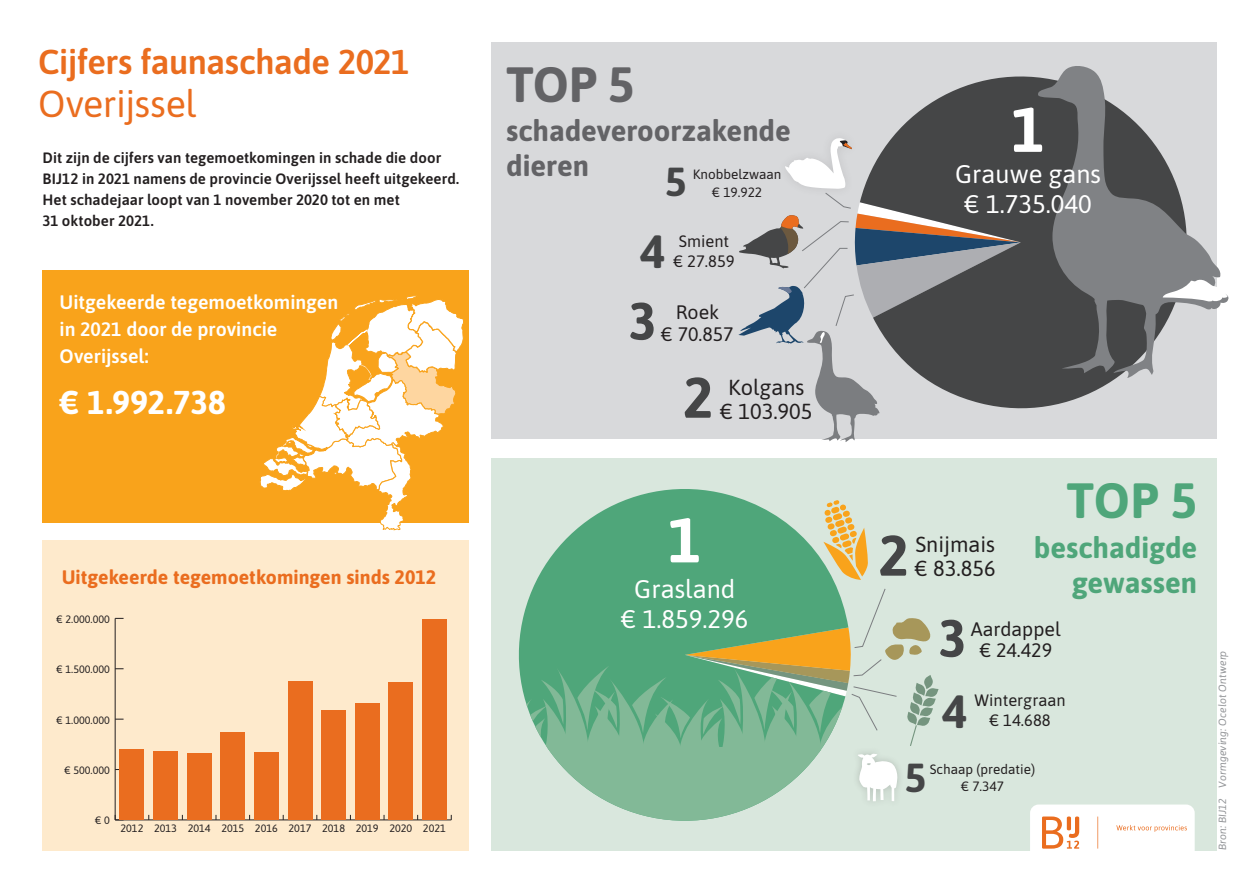
<style>
.page{position:relative;width:1259px;height:893px;background:#fff}
.page>*{position:absolute;margin:0;border:0;box-sizing:border-box;transform-origin:0 0}
.cirkels_-1{font:700 63px "Asap";color:#fff}
.cirkels-2{font:700 57px "Asap";color:#454647}
.cirkels-3{font:700 52.5px "Asap";color:#454647}
.t1{font:700 49.5px "Asap";color:#4fa67a}
.t2{font:700 49.5px "Asap";color:#636366}
.cirkels-4{font:700 46.5px "Asap";color:#454647}
.cirkels-5{font:700 40.5px "Asap";color:#454647}
.t3{font:37.5px "Asap";letter-spacing:-.01em;color:#ea6d1f}
.t4{font:600 34.5px "Asap";letter-spacing:-.015em;color:#ea6d1f}
.bedrag_provincie_gee{font:700 33px "Asap";letter-spacing:-.005em;color:#fff}
.t5{font:700 29.25px/35.1px "Asap";color:#636366}
.t6{font:700 29.25px/35.1px "Asap";color:#4fa67a;text-align:right}
.cirkeltekst-1{font:25.5px/30px "Asap";color:#fff;text-align:center}
.cirkeltekst-2{font:21.75px/24px "Asap";color:#231f20;text-align:center}
.bedrag_provincie_gee-2{font:600 19.5px/27px "Asap";color:#fff}
.t7{font:700 19.5px "Asap";color:#ea6d1f}
.cirkeltekst-3{font:19.5px/21.8px "Asap";color:#231f20;text-align:center}
.cirkeltekst_4{font:16.5px/19.8px "Asap";color:#231f20;text-align:center}
.intro_nieuw{font:600 15px/21px "Asap";letter-spacing:.005em;color:#231f20}
.cirkeltekst-5{font:13.5px/18px "Asap";color:#231f20;text-align:center}
.t8{font:10.65px "Asap";color:#231f20}
.t9{font:italic 10.5px "Asap";letter-spacing:.01em;color:#939598}
</style>
<div class="page">
<div style="left:43px;top:540px;width:426px;height:310px;background:#feeacc"></div>
<div style="left:43px;top:270px;width:426px;height:252px;background:#f9a31b"></div>
<div style="left:491px;top:43px;width:725px;height:396px;background:#d8d9db"></div>
<div style="left:491px;top:458px;width:725px;height:392px;background:#d9e7dd"></div>
<div style="left:1030px;top:804px;width:164px;height:81px;background:#fff;border-radius:9px"></div>
<svg style="left:1097px;top:816px;width:1px;height:33px"></svg>
<svg style="left:1116px;top:825px;width:71px;height:7px"></svg>
<svg style="left:1042px;top:816px;width:37px;height:33px"></svg>
<svg style="left:533px;top:489px;width:304px;height:99px;fill:#4fa67a"></svg>
<svg style="left:606px;top:801px;width:157px;height:20px;fill:#82b997"></svg>
<svg style="left:259px;top:295px;width:205px;height:235px"></svg>
<svg style="left:892px;top:76px;width:224px;height:333px;fill:#454647"></svg>
<svg style="left:823px;top:500px;width:45px;height:80px"></svg>
<hr style="left:115px;top:819px;width:336px;height:1px;background:#231f20">
<hr style="left:115px;top:618px;width:1px;height:202px;background:#231f20">
<svg style="left:115px;top:815px;width:5px;height:5px"></svg>
<div style="left:120px;top:749px;width:24px;height:71px;background:#ea6d1f"></div>
<div style="left:153px;top:751px;width:25px;height:69px;background:#ea6d1f"></div>
<div style="left:187px;top:754px;width:24px;height:66px;background:#ea6d1f"></div>
<div style="left:221px;top:732px;width:24px;height:88px;background:#ea6d1f"></div>
<div style="left:254px;top:752px;width:24px;height:68px;background:#ea6d1f"></div>
<div style="left:288px;top:681px;width:24px;height:139px;background:#ea6d1f"></div>
<div style="left:321px;top:711px;width:25px;height:109px;background:#ea6d1f"></div>
<div style="left:355px;top:704px;width:24px;height:116px;background:#ea6d1f"></div>
<div style="left:389px;top:682px;width:24px;height:138px;background:#ea6d1f"></div>
<div style="left:422px;top:619px;width:24px;height:201px;background:#ea6d1f"></div>
<svg style="left:518px;top:588px;width:420px;height:213px"></svg>
<svg style="left:738px;top:138px;width:282px;height:304px"></svg>
<svg style="left:1035px;top:64px;width:194px;height:314px"></svg>
<svg style="left:1162px;top:279px;width:66px;height:23px"></svg>
<h3 class="t4" style="left:38px;top:37px;width:373px">Cijfers faunaschade 2021</h3>
<p class="t3" style="left:38px;top:78px;width:160px">Overijssel</p>
<p class="intro_nieuw" style="left:43px;top:146px;width:418px">Dit zijn de cijfers van tegemoetkomingen in schade die door BIJ12 in 2021 namens de provincie Overijssel heeft uitgekeerd.<br>Het schadejaar loopt van 1 november 2020 tot en met<br>31 oktober 2021.</p>
<p class="t8" style="left:42px;top:187px;width:16px">€ 0</p>
<p class="t8" style="left:67px;top:194px;width:327px">2012 2013 2014 2015 2016 2017 2018 2019 2020 2021</p>
<h3 class="bedrag_provincie_gee-2" style="left:60px;top:287px;width:280px">Uitgekeerde tegemoetkomingen in 2021 door de provincie</h3>
<p class="bedrag_provincie_gee-2" style="left:60px;top:341px;width:91px">Overijssel:</p>
<p class="bedrag_provincie_gee" style="left:60px;top:379px;width:168px">€ 1.992.738</p>
<h3 class="t7" style="left:62px;top:563px;width:376px">Uitgekeerde tegemoetkomingen sinds 2012</h3>
<p class="t8" style="left:57px;top:612px;width:55px">€ 2.000.000</p>
<p class="t8" style="left:57px;top:662px;width:55px">€ 1.500.000</p>
<p class="t8" style="left:57px;top:712px;width:55px">€ 1.000.000</p>
<p class="t8" style="left:64px;top:763px;width:47px">€ 500.000</p>
<p class="t8" style="left:95px;top:813px;width:16px">€ 0</p>
<p class="t8" style="left:120px;top:821px;width:327px">2012 2013 2014 2015 2016 2017 2018 2019 2020 2021</p>
<p class="t2" style="left:506px;top:49px;width:130px">TOP 5</p>
<p class="t5" style="left:506px;top:112px;width:286px">schadeveroorzakende dieren</p>
<p class="cirkels-5" style="left:665px;top:153px;width:23px">5</p>
<p class="cirkeltekst-5" style="left:693px;top:164px;width:90px">Knobbelzwaan € 19.922</p>
<p class="cirkels-4" style="left:640px;top:218px;width:26px">4</p>
<p class="cirkeltekst_4" style="left:673px;top:230px;width:63px">Smient € 27.859</p>
<p class="cirkels-3" style="left:628px;top:284px;width:30px">3</p>
<p class="cirkeltekst-3" style="left:661px;top:300px;width:74px">Roek<br>€ 70.857</p>
<p class="cirkels-2" style="left:683px;top:357px;width:32px">2</p>
<p class="cirkeltekst-2" style="left:720px;top:374px;width:94px">Kolgans € 103.905</p>
<p class="cirkels_-1" style="left:668px;top:495px;width:35px">1</p>
<p class="cirkeltekst-1" style="left:621px;top:572px;width:129px">Grasland<br>€ 1.859.296</p>
<p class="cirkels_-1" style="left:1011px;top:85px;width:35px">1</p>
<p class="cirkeltekst-1" style="left:955px;top:158px;width:148px">Grauwe gans € 1.735.040</p>
<p class="cirkels-2" style="left:878px;top:515px;width:32px">2</p>
<p class="cirkeltekst-2" style="left:915px;top:531px;width:82px;text-align:left">Snijmais € 83.856</p>
<h3 class="t1" style="left:1067px;top:466px;width:132px">TOP 5</h3>
<h3 class="t6" style="left:1034px;top:529px;width:165px">beschadigde gewassen</h3>
<p class="cirkels-3" style="left:938px;top:601px;width:30px">3</p>
<p class="cirkels-4" style="left:942px;top:678px;width:26px">4</p>
<p class="cirkeltekst-3" style="left:971px;top:617px;width:92px">Aardappel € 24.429</p>
<p class="cirkeltekst_4" style="left:974px;top:690px;width:92px">Wintergraan € 14.688</p>
<p class="cirkels-5" style="left:904px;top:749px;width:23px">5</p>
<p class="cirkeltekst-5" style="left:930px;top:760px;width:107px;line-height:16.5px">Schaap (predatie) € 7.347</p>
<p class="t9" style="left:1215px;top:850px;width:201px;rotate:-90deg">Bron: BIJ12 Vormgeving: Ocelot Ontwerp</p>
</div>
